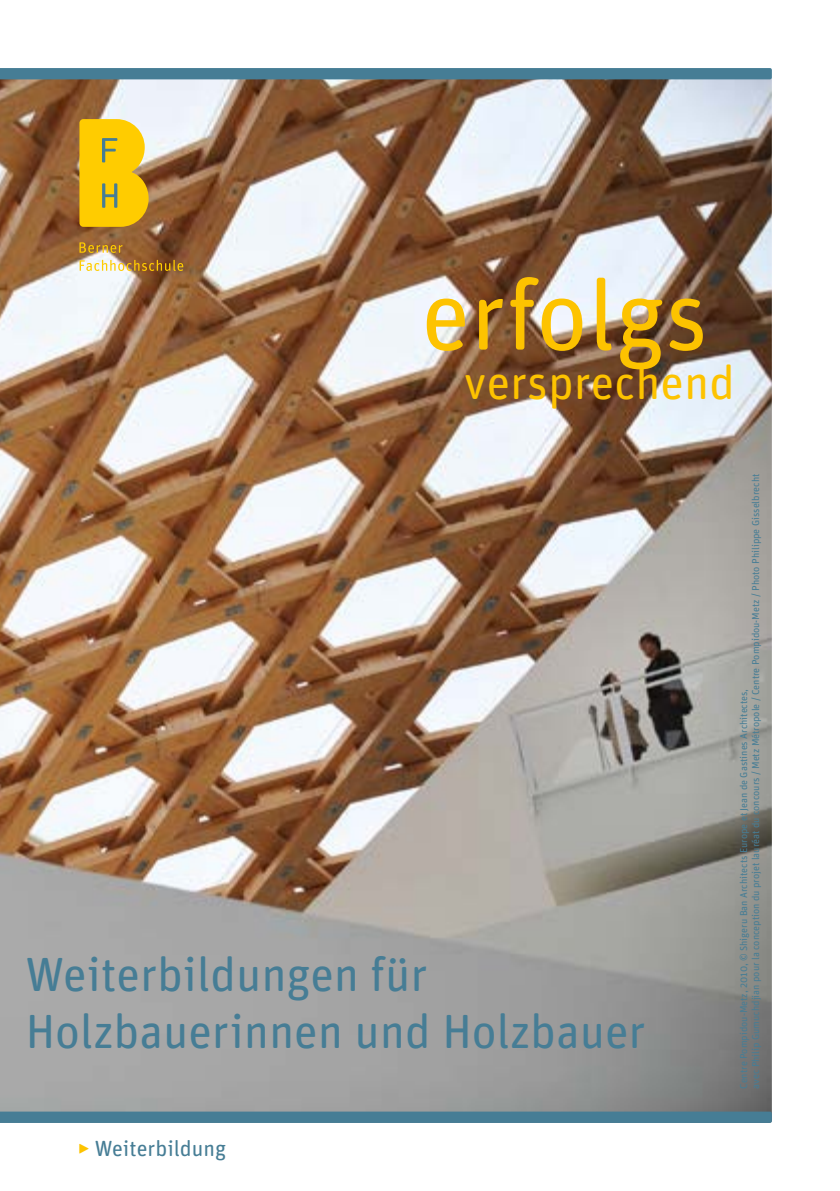
<style>
.page{position:relative;width:840px;height:1191px;background:#fff}
.page>*{position:absolute;margin:0;border:0;box-sizing:border-box;transform-origin:0 0}
.t1{font:99.4px "Unit Rounded Pro";color:#fdc300}
.t2{font:48px/56.6px "Unit Rounded Pro";letter-spacing:-.005em;color:#467d95}
.t3{font:47.6px "Unit Rounded Pro";color:#fdc300}
.t4{font:22px "Unit Rounded Pro";color:#467d95}
.t5{font:10px/12px "Unit Rounded Pro";color:#467d95}
.s1{color:#fdc300}
</style>
<div class="page">
<img style="left:0;top:79px;width:771px;height:1032px">
<svg style="left:0;top:68px;width:771px;height:11px;background:#467d95"></svg>
<svg style="left:0;top:1111px;width:771px;height:12px;background:#4a7e94"></svg>
<svg style="left:79px;top:119px;width:69px;height:108px;background:#f0c415"></svg>
<svg style="left:79px;top:242px;width:43px;height:11px"></svg>
<svg style="left:80px;top:260px;width:103px;height:11px"></svg>
<h1 class="t1" style="left:421px;top:247px;width:288px">erfolgs</h1>
<h3 class="t3" style="left:463px;top:350px;width:272px">versprechend</h3>
<h2 class="t2" style="left:26px;top:943px;width:621px">Weiterbildungen für<br>Holzbauerinnen und Holzbauer</h2>
<h3 class="t4" style="left:78px;top:1133px;width:150px"><span class="s1">‣</span> Weiterbildung</h3>
<p class="t5" style="left:736px;top:1089px;width:616px;rotate:-90deg">Centre Pompidou-Metz, 2010, © Shigeru Ban Architects Europe et Jean de Gastines Architectes,<br>avec Philip Gumuchdjian pour la conception du projet lauréat du concours / Metz Métropole / Centre Pompidou-Metz / Photo Philippe Gisselbrecht</p>
</div>
